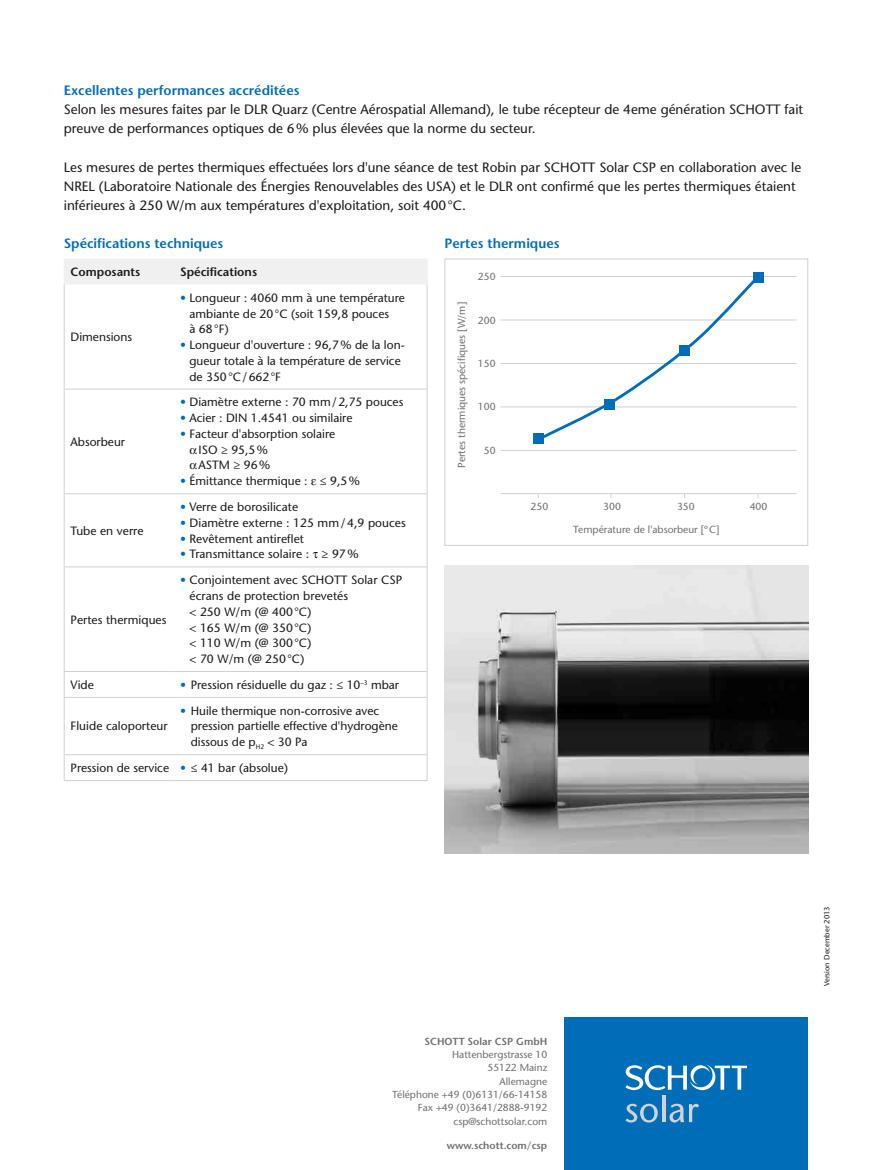
<style>
.page{position:relative;width:872px;height:1170px;background:#fff}
.page>*{position:absolute;margin:0;border:0;box-sizing:border-box;transform-origin:0 0}
.t1{font:500 13.5px/19.2px "Stone Sans Std";color:#1a1a18}
.t2{font:600 13.5px "Stone Sans Std";color:#006db8}
.t3{font:500 12px/15.8px "Stone Sans Std";color:#1a1a18}
.t4{font:600 12px "Stone Sans Std";color:#1a1a18}
.t5{font:500 10.2px/13.4px "Stone Sans Std";color:#6f6f6e;text-align:right}
.t6{font:600 10.2px "Stone Sans Std";color:#6f6f6e}
.t7{font:500 7.5px "Stone Sans Std";color:#1a1a18}
.s1{color:#006db8}
</style>
<div class="page">
<div style="left:564px;top:1017px;width:244px;height:152px;background:#006db8"></div>
<svg style="left:625px;top:1103px;width:33px;height:19px"></svg>
<hr style="left:662px;top:1095px;width:3px;height:26px;background:#d0d3d5">
<svg style="left:669px;top:1103px;width:30px;height:19px"></svg>
<svg style="left:625px;top:1065px;width:122px;height:24px"></svg>
<img style="left:444px;top:565px;width:364px;height:288px">
<hr style="left:500px;top:450px;width:296px;height:1px;background:#cfd0d0">
<hr style="left:500px;top:406px;width:296px;height:1px;background:#cfd0d0">
<hr style="left:500px;top:363px;width:296px;height:1px;background:#cfd0d0">
<hr style="left:500px;top:319px;width:296px;height:1px;background:#cfd0d0">
<hr style="left:500px;top:276px;width:296px;height:1px;background:#cfd0d0">
<hr style="left:500px;top:493px;width:296px;height:1px;background:#cfd0d0">
<svg style="left:535px;top:280px;width:226px;height:162px"></svg>
<div style="left:533px;top:433px;width:10px;height:10px;background:#006db8"></div>
<div style="left:604px;top:399px;width:10px;height:10px;background:#006db8"></div>
<div style="left:679px;top:345px;width:10px;height:10px;background:#006db8"></div>
<div style="left:753px;top:272px;width:10px;height:10px;background:#006db8"></div>
<div style="left:444px;top:258px;width:364px;height:287px;border:1px solid #cfd0d0"></div>
<hr style="left:427px;top:284px;width:1px;height:105px;background:#cfd0d0">
<hr style="left:174px;top:389px;width:253px;height:1px;background:#cfd0d0">
<hr style="left:427px;top:389px;width:1px;height:104px;background:#cfd0d0">
<hr style="left:174px;top:493px;width:253px;height:1px;background:#cfd0d0">
<hr style="left:427px;top:494px;width:1px;height:72px;background:#cfd0d0">
<hr style="left:174px;top:566px;width:253px;height:1px;background:#cfd0d0">
<hr style="left:427px;top:567px;width:1px;height:104px;background:#cfd0d0">
<hr style="left:174px;top:671px;width:253px;height:1px;background:#cfd0d0">
<svg style="left:427px;top:672px;width:1px;height:25px"></svg>
<hr style="left:174px;top:697px;width:253px;height:1px;background:#cfd0d0">
<hr style="left:427px;top:697px;width:1px;height:57px;background:#cfd0d0">
<hr style="left:174px;top:754px;width:253px;height:1px;background:#cfd0d0">
<svg style="left:427px;top:755px;width:1px;height:25px"></svg>
<hr style="left:174px;top:780px;width:253px;height:1px;background:#cfd0d0">
<hr style="left:64px;top:284px;width:1px;height:105px;background:#cfd0d0">
<hr style="left:64px;top:389px;width:110px;height:1px;background:#cfd0d0">
<hr style="left:64px;top:389px;width:1px;height:104px;background:#cfd0d0">
<hr style="left:64px;top:493px;width:110px;height:1px;background:#cfd0d0">
<hr style="left:64px;top:494px;width:1px;height:72px;background:#cfd0d0">
<hr style="left:64px;top:566px;width:110px;height:1px;background:#cfd0d0">
<hr style="left:64px;top:567px;width:1px;height:104px;background:#cfd0d0">
<hr style="left:64px;top:671px;width:110px;height:1px;background:#cfd0d0">
<svg style="left:64px;top:672px;width:1px;height:25px"></svg>
<hr style="left:64px;top:697px;width:110px;height:1px;background:#cfd0d0">
<hr style="left:64px;top:697px;width:1px;height:57px;background:#cfd0d0">
<hr style="left:64px;top:754px;width:110px;height:1px;background:#cfd0d0">
<svg style="left:64px;top:755px;width:1px;height:25px"></svg>
<hr style="left:64px;top:780px;width:110px;height:1px;background:#cfd0d0">
<div style="left:64px;top:259px;width:364px;height:25px;background:#f0f0f0"></div>
<p class="t2" style="left:64px;top:82px;width:237px">Excellentes performances accréditées</p>
<p class="t1" style="left:64px;top:100px;width:741px">Selon les mesures faites par le DLR Quarz (Centre Aérospatial Allemand), le tube récepteur de 4eme génération SCHOTT fait preuve de performances optiques de 6% plus élevées que la norme du secteur.</p>
<p class="t1" style="left:64px;top:157px;width:739px">Les mesures de pertes thermiques effectuées lors d'une séance de test Robin par SCHOTT Solar CSP en collaboration avec le<br>NREL (Laboratoire Nationale des Énergies Renouvelables des USA) et le DLR ont confirmé que les pertes thermiques étaient inférieures à 250 W/m aux températures d'exploitation, soit 400°C.</p>
<p class="t2" style="left:64px;top:235px;width:161px">Spécifications techniques</p>
<p class="t4" style="left:71px;top:264px;width:71px">Composants</p>
<p class="t4" style="left:180px;top:264px;width:79px">Spécifications</p>
<p class="t3" style="left:71px;top:329px;width:63px">Dimensions</p>
<p class="t3" style="left:71px;top:434px;width:56px">Absorbeur</p>
<p class="t3" style="left:71px;top:522px;width:75px">Tube en verre</p>
<p class="t3" style="left:71px;top:611px;width:97px">Pertes thermiques</p>
<p class="t3" style="left:189px;top:290px;width:217px;text-indent:-9px"><span class="s1">•</span> Longueur : 4060 mm à une température ambiante de 20°C (soit 159,8 pouces<br>à 68°F)</p>
<p class="t3" style="left:189px;top:337px;width:217px;text-indent:-9px"><span class="s1">•</span> Longueur d'ouverture : 96,7% de la lon&shy;gueur totale à la température de service de 350°C/662°F</p>
<p class="t3" style="left:180px;top:394px;width:225px"><span class="s1">•</span> Diamètre externe : 70 mm/2,75 pouces</p>
<p class="t3" style="left:180px;top:410px;width:174px"><span class="s1">•</span> Acier : DIN 1.4541 ou similaire</p>
<p class="t3" style="left:199px;top:426px;width:138px;text-indent:-19px"><span class="s1">•</span> Facteur d'absorption solaire<br>ISO ≥ 95,5%<br>ASTM ≥ 96%</p>
<p class="t3" style="left:180px;top:473px;width:181px"><span class="s1">•</span> Émittance thermique : ≤ 9,5%</p>
<p class="t3" style="left:180px;top:499px;width:120px"><span class="s1">•</span> Verre de borosilicate</p>
<p class="t3" style="left:180px;top:515px;width:227px"><span class="s1">•</span> Diamètre externe : 125 mm/4,9 pouces</p>
<p class="t3" style="left:180px;top:530px;width:125px"><span class="s1">•</span> Revêtement antireflet</p>
<p class="t3" style="left:180px;top:546px;width:180px"><span class="s1">•</span> Transmittance solaire : ≥ 97%</p>
<p class="t3" style="left:189px;top:572px;width:214px;text-indent:-9px"><span class="s1">•</span> Conjointement avec SCHOTT Solar CSP écrans de protection brevetés<br>&lt; 250 W/m (@ 400°C)<br>&lt; 165 W/m (@ 350°C)<br>&lt; 110 W/m (@ 300°C)<br>&lt; 70 W/m (@ 250°C)</p>
<p class="t3" style="left:71px;top:676px;width:25px">Vide</p>
<p class="t3" style="left:180px;top:676px;width:220px"><span class="s1">•</span> Pression résiduelle du gaz : ≤ 10<sup>–3</sup> mbar</p>
<p class="t3" style="left:71px;top:718px;width:99px">Fluide caloporteur</p>
<p class="t3" style="left:191px;top:702px;width:209px;text-indent:-11px"><span class="s1">•</span> Huile thermique non-corrosive avec pression partielle effective d'hydrogène dissous de p<sub>H2</sub> &lt; 30 Pa</p>
<p class="t3" style="left:71px;top:760px;width:219px">Pression de service <span class="s1">•</span> ≤ 41 bar (absolue)</p>
<p class="t2" style="left:444px;top:235px;width:116px">Pertes thermiques</p>
<p class="t5" style="left:455px;top:468px;width:167px;rotate:-90deg">Pertes thermiques spéci ques [W/m]</p>
<p class="t5" style="left:478px;top:270px;width:19px">250</p>
<p class="t5" style="left:478px;top:313px;width:19px">200</p>
<p class="t5" style="left:478px;top:356px;width:19px">150</p>
<p class="t5" style="left:478px;top:400px;width:19px">100</p>
<p class="t5" style="left:484px;top:443px;width:13px">50</p>
<p class="t5" style="left:530px;top:500px;width:19px">250</p>
<p class="t5" style="left:603px;top:500px;width:19px">300</p>
<p class="t5" style="left:677px;top:500px;width:19px">350</p>
<p class="t5" style="left:749px;top:500px;width:19px">400</p>
<p class="t5" style="left:573px;top:523px;width:148px">Température de l'absorbeur [ºC]</p>
<p class="t6" style="left:424px;top:1034px;width:124px">SCHOTT Solar CSP GmbH</p>
<p class="t5" style="left:392px;top:1047px;width:156px">Hattenbergstrasse 10<br>55122 Mainz<br>Allemagne<br>Téléphone +49 (0)6131/66-14158<br>Fax +49 (0)3641/2888-9192 csp@schottsolar.com</p>
<p class="t6" style="left:447px;top:1138px;width:102px">www.schott.com/csp</p>
<p class="t7" style="left:822px;top:985px;width:81px;rotate:-90deg">Version December 2013</p>
</div>
